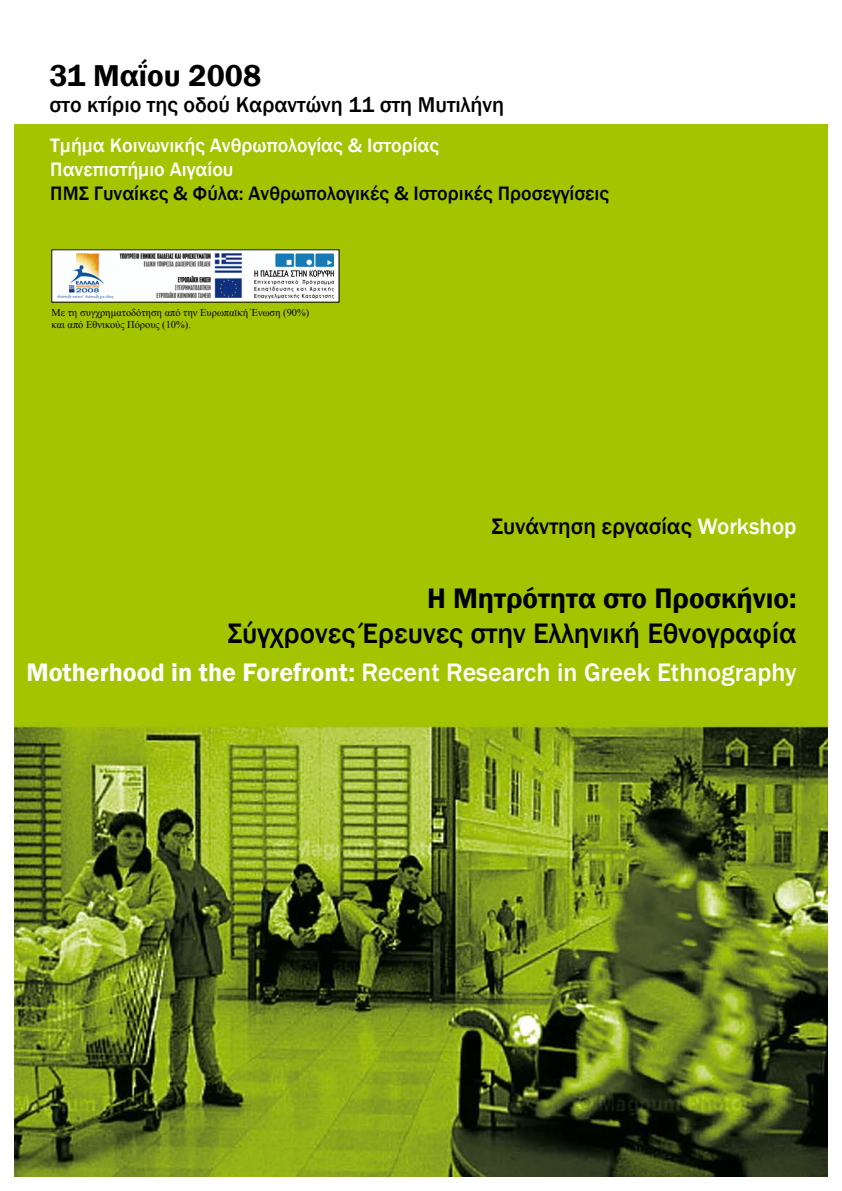
<style>
.page{position:relative;width:842px;height:1191px;background:#fff}
.page>*{position:absolute;margin:0;border:0;box-sizing:border-box;transform-origin:0 0}
.t1{font:600 31px "Franklin Gothic";color:#000}
.t2{font:500 29px "Franklin Gothic";color:#000}
.t3{font:600 29px "Franklin Gothic";color:#000}
.t4{font:500 26px "Franklin Gothic";color:#fff}
.t5{font:500 23px "Franklin Gothic";color:#000}
.t6{font:500 22px "Franklin Gothic";color:#000}
.t7{font:500 20px/24px "Franklin Gothic";color:#fff}
.t8{font:500 20px "Franklin Gothic";color:#000}
.t9{font:10.4px/12.5px "Times New Roman";color:#000}
.s1{color:#fff}
.s2{font-weight:600}
</style>
<div class="page">
<img style="left:14px;top:125px;width:814px;height:1051px">
<div style="left:52px;top:250px;width:287px;height:52px;background:#fff"></div>
<img style="left:57px;top:253px;width:277px;height:46px">
<h1 class="t1" style="left:50px;top:56px;width:213px">31 Μαΐου 2008</h1>
<h3 class="t6" style="left:50px;top:91px;width:456px">στο κτίριο της οδού Καραντώνη 11 στη Μυτιλήνη</h3>
<h3 class="t7" style="left:50px;top:134px;width:390px">Τμήμα Κοινωνικής Ανθρωπολογίας &amp; Ιστορίας<br>Πανεπιστήμιο Αιγαίου</h3>
<h3 class="t8" style="left:50px;top:181px;width:560px">ΠΜΣ Γυναίκες &amp; Φύλα: Ανθρωπολογικές &amp; Ιστορικές Προσεγγίσεις</h3>
<p class="t9" style="left:51px;top:306px;width:259px">Με τη συγχρηματοδότηση από την Ευρωπαϊκή Ένωση (90%) και από Εθνικούς Πόρους (10%).</p>
<h3 class="t5" style="left:492px;top:512px;width:307px">Συνάντηση εργασίας <span class="s1">Workshop</span></h3>
<h2 class="t3" style="left:427px;top:580px;width:371px">Η Μητρότητα στο Προσκήνιο:</h2>
<h2 class="t2" style="left:227px;top:615px;width:571px">Σύγχρονες Έρευνες στην Ελληνική Εθνογραφία</h2>
<h3 class="t4" style="left:26px;top:656px;width:772px"><span class="s2">Motherhood in the Forefront:</span> Recent Research in Greek Ethnography</h3>
</div>
